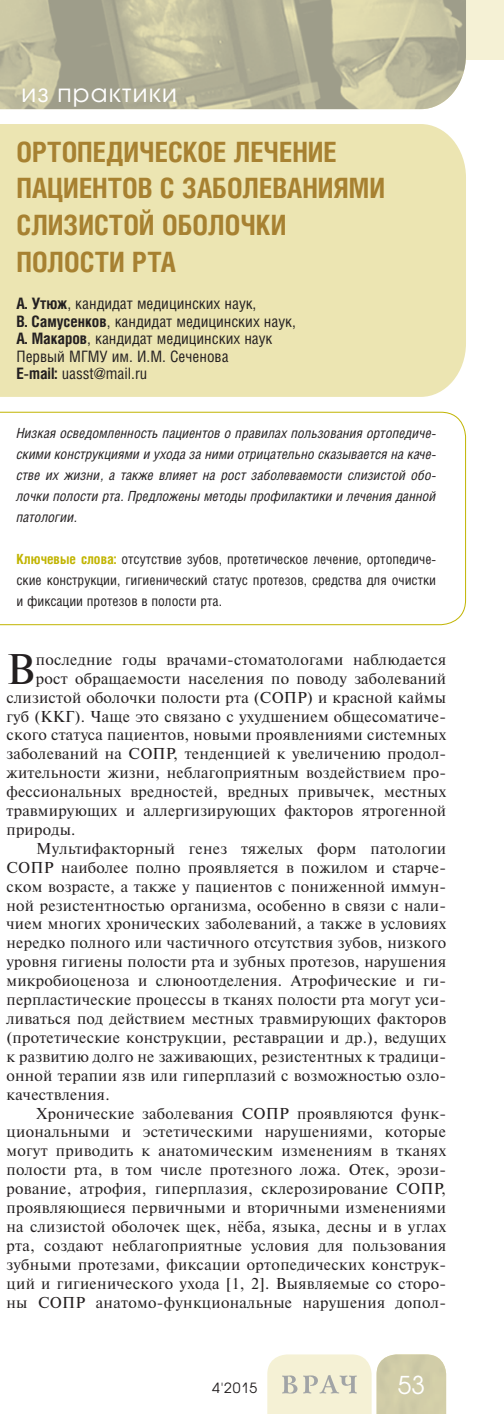
<style>
.page{position:relative;width:504px;height:1414px;background:#fff}
.page>*{position:absolute;margin:0;border:0;box-sizing:border-box;transform-origin:0 0}
.t1{font:42.7px "Newton C";color:#231f20}
.t2{font:700 28px/36.8px "Helios Cond";color:#a78131}
.t3{font:24.5px "Avant Garde Gothic C";letter-spacing:.05em;color:#fff}
.t4{font:15.75px "Newton C";letter-spacing:.015em;color:#231f20}
.t5{font:15.75px/17.5px "Helios Cond";color:#231f20}
.t6{font:italic 14px/21px "Helios Cond";color:#231f20;text-align:justify}
.t7{font:14px/21px "Helios Cond";color:#231f20;text-align:justify}
.t8{font:14px "Avant Garde Gothic C";color:#231f20}
.s1{font-weight:700}
.s2{font-weight:700;color:#c1b400}
</style>
<div class="page">
<div style="left:0;top:0;width:503px;height:60px;background:#f5f1d5"></div>
<svg style="left:267px;top:1354px;width:179px;height:60px"></svg>
<div style="left:0;top:124px;width:465px;height:273px;background:#ece5b2"></div>
<svg style="left:0;top:411px;width:466px;height:214px"></svg>
<svg style="left:0;top:0;width:420px;height:109px"></svg>
<img style="left:420px;top:0;width:45px;height:109px">
<h3 class="t3" style="left:21px;top:81px;width:157px">из практики</h3>
<h2 class="t2" style="left:16px;top:136px;width:370px">ОРТОПЕДИЧЕСКОЕ ЛЕЧЕНИЕ<br>ПАЦИЕНТОВ С ЗАБОЛЕВАНИЯМИ<br>СЛИЗИСТОЙ ОБОЛОЧКИ<br>ПОЛОСТИ РТА</h2>
<p class="t5" style="left:16px;top:297px;width:280px"><span class="s1">А. Утюж</span>, кандидат медицинских наук,<br><span class="s1">В. Самусенков</span>, кандидат медицинских наук, <span class="s1">А. Макаров</span>, кандидат медицинских наук Первый МГМУ им. И.М. Сеченова<br><span class="s1">E-mail:</span> uasst@mail.ru</p>
<p class="t6" style="left:16px;top:424px;width:421px">Низкая осведомленность пациентов о правилах пользования ортопедиче&shy;скими конструкциями и ухода за ними отрицательно сказывается на каче&shy;стве их жизни, а также влияет на рост заболеваемости слизистой обо&shy;лочки полости рта. Предложены методы профилактики и лечения данной патологии.</p>
<p class="t7" style="left:16px;top:550px;width:421px"><span class="s2">Ключевые слова:</span> отсутствие зубов, протетическое лечение, ортопедиче&shy;ские конструкции, гигиенический статус протезов, средства для очистки и фиксации протезов в полости рта.</p>
<h1 class="t1" style="left:7px;top:653px;width:30px">В</h1>
<p class="t4" style="left:36px;top:654px;width:411px">последние годы врачами-стоматологами наблюдается</p>
<p class="t4" style="left:36px;top:672px;width:411px">рост обращаемости населения по поводу заболеваний</p>
<p class="t4" style="left:7px;top:691px;width:441px">слизистой оболочки полости рта (СОПР) и красной каймы</p>
<p class="t4" style="left:7px;top:710px;width:441px">губ (ККГ). Чаще это связано с ухудшением общесоматиче-</p>
<p class="t4" style="left:7px;top:729px;width:441px">ского статуса пациентов, новыми проявлениями системных</p>
<p class="t4" style="left:7px;top:748px;width:441px">заболеваний на СОПР, тенденцией к увеличению продол-</p>
<p class="t4" style="left:7px;top:767px;width:441px">жительности жизни, неблагоприятным воздействием про-</p>
<p class="t4" style="left:7px;top:786px;width:441px">фессиональных вредностей, вредных привычек, местных</p>
<p class="t4" style="left:7px;top:805px;width:441px">травмирующих и аллергизирующих факторов ятрогенной</p>
<p class="t4" style="left:7px;top:824px;width:70px">природы.</p>
<p class="t4" style="left:36px;top:843px;width:411px">Мультифакторный генез тяжелых форм патологии</p>
<p class="t4" style="left:7px;top:861px;width:441px">СОПР наиболее полно проявляется в пожилом и старче-</p>
<p class="t4" style="left:7px;top:880px;width:441px">ском возрасте, а также у пациентов с пониженной иммун-</p>
<p class="t4" style="left:7px;top:899px;width:441px">ной резистентностью организма, особенно в связи с нали-</p>
<p class="t4" style="left:7px;top:918px;width:441px">чием многих хронических заболеваний, а также в условиях</p>
<p class="t4" style="left:7px;top:937px;width:441px">нередко полного или частичного отсутствия зубов, низкого</p>
<p class="t4" style="left:7px;top:956px;width:441px">уровня гигиены полости рта и зубных протезов, нарушения</p>
<p class="t4" style="left:7px;top:975px;width:441px">микробиоценоза и слюноотделения. Атрофические и ги-</p>
<p class="t4" style="left:7px;top:994px;width:441px">перпластические процессы в тканях полости рта могут уси-</p>
<p class="t4" style="left:7px;top:1013px;width:441px">ливаться под действием местных травмирующих факторов</p>
<p class="t4" style="left:7px;top:1032px;width:441px">(протетические конструкции, реставрации и др.), ведущих</p>
<p class="t4" style="left:7px;top:1050px;width:441px">к развитию долго не заживающих, резистентных к традици-</p>
<p class="t4" style="left:7px;top:1069px;width:441px">онной терапии язв или гиперплазий с возможностью озло-</p>
<p class="t4" style="left:7px;top:1088px;width:104px">качествления.</p>
<p class="t4" style="left:36px;top:1107px;width:411px">Хронические заболевания СОПР проявляются функ-</p>
<p class="t4" style="left:7px;top:1126px;width:441px">циональными и эстетическими нарушениями, которые</p>
<p class="t4" style="left:7px;top:1145px;width:441px">могут приводить к анатомическим изменениям в тканях</p>
<p class="t4" style="left:7px;top:1164px;width:441px">полости рта, в том числе протезного ложа. Отек, эрози-</p>
<p class="t4" style="left:7px;top:1183px;width:441px">рование, атрофия, гиперплазия, склерозирование СОПР,</p>
<p class="t4" style="left:7px;top:1202px;width:441px">проявляющиеся первичными и вторичными изменениями</p>
<p class="t4" style="left:7px;top:1221px;width:441px">на слизистой оболочек щек, нёба, языка, десны и в углах</p>
<p class="t4" style="left:7px;top:1239px;width:441px">рта, создают неблагоприятные условия для пользования</p>
<p class="t4" style="left:7px;top:1258px;width:441px">зубными протезами, фиксации ортопедических конструк-</p>
<p class="t4" style="left:7px;top:1277px;width:441px">ций и гигиенического ухода [1, 2]. Выявляемые со сторо-</p>
<p class="t4" style="left:7px;top:1296px;width:441px">ны СОПР анатомо-функциональные нарушения допол-</p>
<p class="t8" style="left:212px;top:1381px;width:47px">4'2015</p>
<h3 class="t3" style="left:397px;top:1373px;width:29px">53</h3>
</div>
